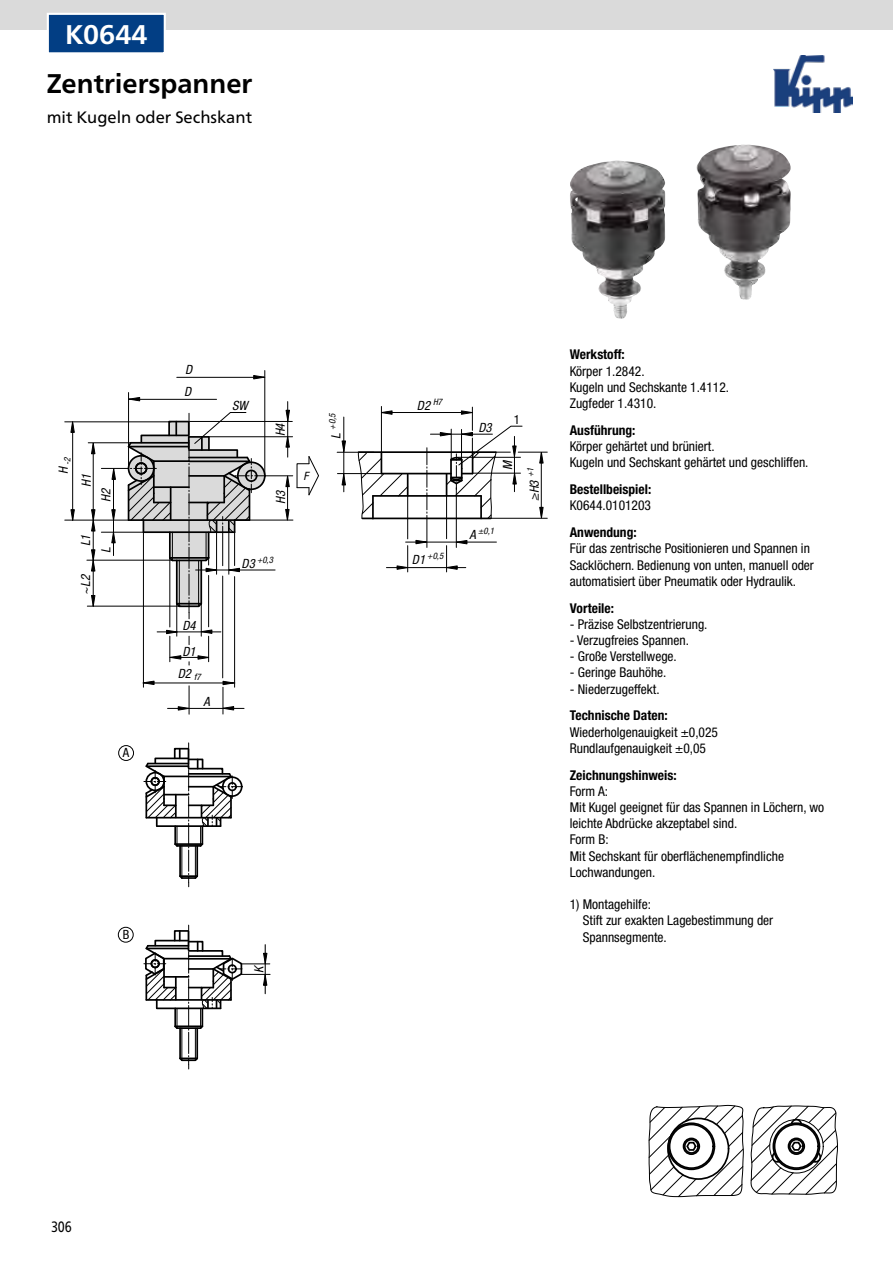
<style>
.page{position:relative;width:893px;height:1263px;background:#fff}
.page>*{position:absolute;margin:0;border:0;box-sizing:border-box;transform-origin:0 0}
.t1{font:700 27px "Frutiger Neue LTW1 G";color:#000}
.t2{font:700 27px "Frutiger Neue LTW1 G";color:#fff}
.t3{font:16.5px "Frutiger Neue LTW1 G";color:#000}
.t4{font:15px "Frutiger Neue LTW1 G";color:#000;scale:.81 1}
.t5{font:condensed 13.5px/16.2px "Helvetica Neue LTW1 G";color:#000}
.t6{font:700 condensed 13.5px "Helvetica Neue LTW1 G";color:#000}
.t7{font:italic condensed 12.75px/22.4px "Helvetica Neue LTW1 G";color:#000}
.t8{font:condensed 12.75px "Helvetica Neue LTW1 G";color:#000}
.t9{font:italic condensed 11.55px "Helvetica Neue LTW1 G";color:#000}
.t10{font:italic condensed 9px "Helvetica Neue LTW1 G";color:#000}
.s1{font-size:12.75px}
</style>
<div class="page">
<div style="left:0;top:0;width:893px;height:30px;background:#dadada"></div>
<img style="left:773px;top:55px;width:79px;height:58px">
<img style="left:570px;top:145px;width:221px;height:174px">
<hr style="left:359px;top:451px;width:137px;height:2px;background:#000">
<hr style="left:381px;top:473px;width:70px;height:1px;background:#000">
<hr style="left:343px;top:417px;width:1px;height:75px;background:#000">
<hr style="left:337px;top:452px;width:37px;height:1px;background:#000">
<hr style="left:337px;top:473px;width:44px;height:1px;background:#000">
<hr style="left:381px;top:406px;width:1px;height:46px;background:#000">
<hr style="left:406px;top:542px;width:90px;height:1px;background:#000">
<hr style="left:456px;top:488px;width:1px;height:59px;background:#000">
<hr style="left:128px;top:392px;width:1px;height:76px;background:#000">
<hr style="left:129px;top:399px;width:88px;height:1px;background:#000">
<hr style="left:264px;top:370px;width:1px;height:106px;background:#000">
<hr style="left:177px;top:377px;width:88px;height:1px;background:#000">
<hr style="left:65px;top:421px;width:106px;height:1px;background:#000">
<hr style="left:72px;top:423px;width:1px;height:97px;background:#000">
<hr style="left:88px;top:442px;width:43px;height:1px;background:#000">
<hr style="left:287px;top:402px;width:1px;height:55px;background:#000">
<hr style="left:87px;top:560px;width:85px;height:1px;background:#000">
<hr style="left:87px;top:606px;width:94px;height:1px;background:#000">
<hr style="left:381px;top:412px;width:91px;height:1px;background:#000">
<hr style="left:362px;top:517px;width:129px;height:2px;background:#000">
<svg style="left:380px;top:410px;width:13px;height:5px"></svg>
<svg style="left:415px;top:448px;width:13px;height:99px"></svg>
<svg style="left:341px;top:473px;width:5px;height:13px"></svg>
<svg style="left:341px;top:440px;width:5px;height:13px"></svg>
<hr style="left:430px;top:434px;width:62px;height:1px;background:#000">
<svg style="left:70px;top:421px;width:5px;height:12px"></svg>
<svg style="left:70px;top:509px;width:5px;height:11px"></svg>
<svg style="left:253px;top:374px;width:12px;height:6px"></svg>
<svg style="left:128px;top:396px;width:13px;height:6px"></svg>
<svg style="left:358px;top:453px;width:51px;height:66px"></svg>
<hr style="left:143px;top:682px;width:92px;height:1px;background:#000">
<hr style="left:143px;top:532px;width:1px;height:155px;background:#000">
<hr style="left:234px;top:576px;width:1px;height:111px;background:#000">
<hr style="left:157px;top:631px;width:64px;height:1px;background:#000">
<svg style="left:142px;top:680px;width:13px;height:5px"></svg>
<hr style="left:222px;top:576px;width:1px;height:102px;background:#000">
<hr style="left:168px;top:708px;width:76px;height:1px;background:#000">
<svg style="left:177px;top:686px;width:13px;height:28px"></svg>
<svg style="left:222px;top:680px;width:13px;height:34px"></svg>
<hr style="left:176px;top:604px;width:1px;height:32px;background:#000">
<hr style="left:201px;top:604px;width:1px;height:32px;background:#000">
<hr style="left:170px;top:657px;width:39px;height:1px;background:#000">
<svg style="left:166px;top:629px;width:16px;height:33px"></svg>
<hr style="left:169px;top:558px;width:1px;height:69px;background:#000">
<svg style="left:197px;top:629px;width:16px;height:33px"></svg>
<hr style="left:208px;top:575px;width:1px;height:52px;background:#000">
<hr style="left:65px;top:520px;width:64px;height:1px;background:#000">
<div style="left:222px;top:776px;width:21px;height:21px;border:2px solid #000;border-radius:50%"></div>
<svg style="left:144px;top:743px;width:98px;height:144px"></svg>
<svg style="left:91px;top:409px;width:228px;height:210px"></svg>
<hr style="left:373px;top:495px;width:108px;height:2px;background:#000">
<hr style="left:372px;top:496px;width:2px;height:23px;background:#000">
<hr style="left:386px;top:567px;width:80px;height:1px;background:#000">
<svg style="left:446px;top:539px;width:22px;height:33px"></svg>
<hr style="left:446px;top:496px;width:1px;height:43px;background:#000">
<svg style="left:396px;top:546px;width:13px;height:26px"></svg>
<hr style="left:407px;top:496px;width:1px;height:43px;background:#000">
<hr style="left:228px;top:532px;width:1px;height:42px;background:#000">
<hr style="left:216px;top:532px;width:1px;height:42px;background:#000">
<hr style="left:196px;top:570px;width:79px;height:1px;background:#000">
<div style="left:118px;top:745px;width:16px;height:16px;border:1px solid #000;border-radius:50%"></div>
<div style="left:118px;top:927px;width:16px;height:15px;border:1px solid #000;border-radius:50%"></div>
<svg style="left:439px;top:407px;width:108px;height:112px"></svg>
<svg style="left:144px;top:925px;width:126px;height:144px"></svg>
<svg style="left:648px;top:1104px;width:96px;height:94px"></svg>
<div style="left:684px;top:1139px;width:15px;height:15px;border:2px solid #000;border-radius:50%"></div>
<svg style="left:750px;top:1105px;width:88px;height:90px"></svg>
<div style="left:48px;top:14px;width:117px;height:39px;background:#023e84"></div>
<div style="left:47px;top:13px;width:119px;height:41px;border:2px solid #fff"></div>
<h1 class="t2" style="left:65px;top:18px;width:84px">K0644</h1>
<h1 class="t1" style="left:47px;top:67px;width:207px">Zentrierspanner</h1>
<p class="t3" style="left:47px;top:107px;width:207px">mit Kugeln oder Sechskant</p>
<p class="t10" style="left:62px;top:474px;width:19px;rotate:-90deg"><sup>H</sup> -2</p>
<p class="t7" style="left:75px;top:487px;width:14px;rotate:-90deg">H1</p>
<p class="t7" style="left:95px;top:502px;width:15px;rotate:-90deg">H2</p>
<p class="t7" style="left:75px;top:546px;width:13px;rotate:-90deg">L1</p>
<p class="t7" style="left:75px;top:595px;width:22px;rotate:-90deg">~L2</p>
<p class="t7" style="left:95px;top:553px;width:7px;rotate:-90deg">L</p>
<p class="t8" style="left:123px;top:745px;width:8px">A</p>
<p class="t7" style="left:184px;top:358px;width:10px">D<br>D</p>
<p class="t7" style="left:182px;top:615px;width:15px">D4</p>
<p class="t7" style="left:182px;top:640px;width:15px">D1</p>
<p class="t7" style="left:178px;top:662px;width:24px">D2 <sub>f7</sub></p>
<p class="t7" style="left:204px;top:691px;width:8px">A</p>
<p class="t7" style="left:232px;top:395px;width:17px">SW</p>
<p class="t7" style="left:269px;top:436px;width:15px;rotate:-90deg">H4</p>
<p class="t7" style="left:270px;top:504px;width:15px;rotate:-90deg">H3</p>
<p class="t9" style="left:303px;top:469px;width:7px">F</p>
<p class="t10" style="left:327px;top:438px;width:27px;rotate:-90deg"><span class="s1">L</span> +0,5</p>
<p class="t10" style="left:242px;top:554px;width:33px"><span class="s1">D3</span> +0,3</p>
<p class="t8" style="left:123px;top:927px;width:8px">B</p>
<p class="t7" style="left:248px;top:973px;width:10px;rotate:-90deg">K</p>
<p class="t7" style="left:417px;top:394px;width:27px">D2 <sup>H7</sup></p>
<p class="t10" style="left:412px;top:551px;width:33px"><span class="s1">D1</span> +0,5</p>
<p class="t7" style="left:478px;top:416px;width:15px">D3</p>
<p class="t8" style="left:514px;top:412px;width:8px">1</p>
<p class="t7" style="left:496px;top:470px;width:12px;rotate:-90deg">M</p>
<p class="t10" style="left:470px;top:526px;width:26px"><span class="s1">A</span> ±0,1</p>
<p class="t7" style="left:523px;top:501px;width:35px;rotate:-90deg">≥H3 <sup>+1</sup></p>
<p class="t6" style="left:570px;top:346px;width:57px">Werkstoff:</p>
<p class="t5" style="left:570px;top:363px;width:161px">Körper 1.2842.<br>Kugeln und Sechskante 1.4112.<br>Zugfeder 1.4310.</p>
<p class="t6" style="left:570px;top:422px;width:67px">Ausführung:</p>
<p class="t5" style="left:570px;top:438px;width:240px">Körper gehärtet und brüniert.<br>Kugeln und Sechskant gehärtet und geschliffen.</p>
<p class="t6" style="left:570px;top:481px;width:83px">Bestellbeispiel:</p>
<p class="t5" style="left:570px;top:497px;width:83px">K0644.0101203</p>
<p class="t6" style="left:570px;top:524px;width:68px">Anwendung:</p>
<p class="t5" style="left:570px;top:540px;width:246px">Für das zentrische Positionieren und Spannen in<br>Sacklöchern. Bedienung von unten, manuell oder automatisiert über Pneumatik oder Hydraulik.</p>
<p class="t6" style="left:570px;top:600px;width:46px">Vorteile:</p>
<p class="t5" style="left:570px;top:616px;width:139px">- Präzise Selbstzentrierung.</p>
<p class="t5" style="left:570px;top:632px;width:121px">- Verzugfreies Spannen.</p>
<p class="t5" style="left:570px;top:648px;width:109px">- Große Verstellwege.</p>
<p class="t5" style="left:570px;top:664px;width:98px">- Geringe Bauhöhe.</p>
<p class="t5" style="left:570px;top:681px;width:91px">- Niederzugeffekt.</p>
<p class="t6" style="left:570px;top:707px;width:99px">Technische Daten:</p>
<p class="t5" style="left:570px;top:724px;width:150px">Wiederholgenauigkeit ±0,025<br>Rundlaufgenauigkeit ±0,05</p>
<p class="t6" style="left:570px;top:767px;width:108px">Zeichnungshinweis:</p>
<p class="t5" style="left:570px;top:783px;width:256px">Form A:<br>Mit Kugel geeignet für das Spannen in Löchern, wo leichte Abdrücke akzeptabel sind.<br>Form B:<br>Mit Sechskant für oberflächenempfindliche<br>Lochwandungen.</p>
<p class="t5" style="left:583px;top:896px;width:192px;text-indent:-13px">1) Montagehilfe:<br>Stift zur exakten Lagebestimmung der<br>Spannsegmente.</p>
<p class="t4" style="left:51px;top:1218px;width:27px">306</p>
</div>
